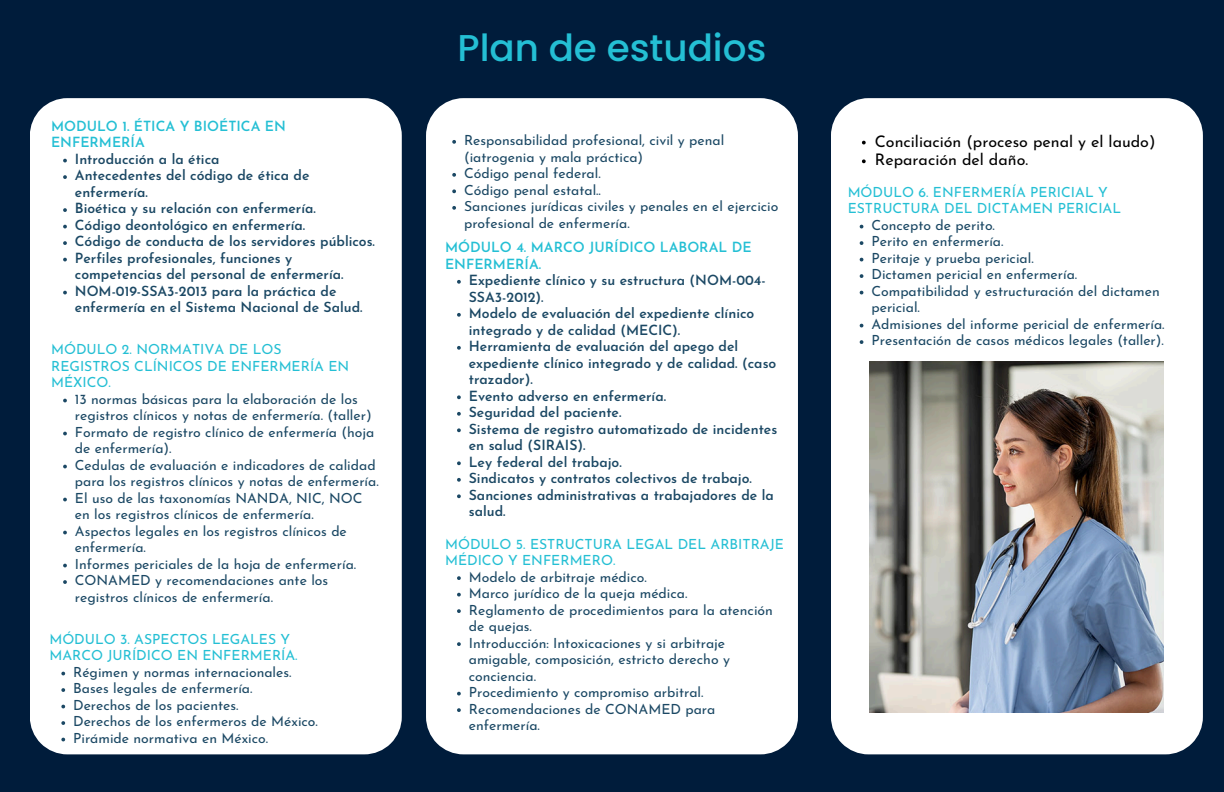
<style>
.page{position:relative;width:1224px;height:792px;background:#001c3b}
.page>*{position:absolute;margin:0;border:0;box-sizing:border-box;transform-origin:0 0}
.t1{font:500 37.3px "Poppins";color:#24bfd4}
.t2{font:16px "Josefin Sans";color:#000}
.t3{font:14px/16.5px "Josefin Sans";color:#1b4864}
.t4{font:600 14px/16.5px "Josefin Sans";color:#1b4864}
.t5{font:14px/16.5px "Josefin Sans";color:#24bfd4}
.t6{font:600 14px/16.5px "Josefin Sans";color:#24bfd4}
</style>
<div class="page">
<div style="left:30px;top:98px;width:372px;height:656px;background:#fff"></div>
<div style="left:426px;top:98px;width:372px;height:656px;background:#fff"></div>
<div style="left:831px;top:98px;width:372px;height:656px;background:#fff"></div>
<svg style="left:63px;top:159px;width:4px;height:3px"></svg>
<svg style="left:63px;top:175px;width:4px;height:4px"></svg>
<svg style="left:63px;top:208px;width:4px;height:4px"></svg>
<svg style="left:63px;top:225px;width:4px;height:3px"></svg>
<svg style="left:63px;top:241px;width:4px;height:4px"></svg>
<svg style="left:63px;top:258px;width:4px;height:3px"></svg>
<svg style="left:63px;top:291px;width:4px;height:3px"></svg>
<svg style="left:63px;top:399px;width:4px;height:3px"></svg>
<svg style="left:63px;top:432px;width:4px;height:3px"></svg>
<svg style="left:63px;top:465px;width:4px;height:3px"></svg>
<svg style="left:63px;top:498px;width:4px;height:3px"></svg>
<svg style="left:63px;top:531px;width:4px;height:3px"></svg>
<svg style="left:63px;top:564px;width:4px;height:3px"></svg>
<svg style="left:63px;top:580px;width:4px;height:4px"></svg>
<svg style="left:61px;top:672px;width:4px;height:3px"></svg>
<svg style="left:61px;top:688px;width:4px;height:4px"></svg>
<svg style="left:61px;top:705px;width:4px;height:3px"></svg>
<svg style="left:61px;top:721px;width:4px;height:4px"></svg>
<svg style="left:61px;top:738px;width:4px;height:3px"></svg>
<svg style="left:452px;top:140px;width:4px;height:4px"></svg>
<svg style="left:452px;top:173px;width:4px;height:4px"></svg>
<svg style="left:452px;top:189px;width:4px;height:4px"></svg>
<svg style="left:452px;top:206px;width:4px;height:4px"></svg>
<svg style="left:457px;top:280px;width:4px;height:4px"></svg>
<svg style="left:457px;top:313px;width:4px;height:4px"></svg>
<svg style="left:457px;top:346px;width:4px;height:4px"></svg>
<svg style="left:457px;top:395px;width:4px;height:4px"></svg>
<svg style="left:457px;top:412px;width:4px;height:4px"></svg>
<svg style="left:457px;top:428px;width:4px;height:4px"></svg>
<svg style="left:457px;top:461px;width:4px;height:4px"></svg>
<svg style="left:457px;top:478px;width:4px;height:4px"></svg>
<svg style="left:457px;top:494px;width:4px;height:4px"></svg>
<svg style="left:457px;top:576px;width:4px;height:4px"></svg>
<svg style="left:457px;top:593px;width:4px;height:4px"></svg>
<svg style="left:457px;top:609px;width:4px;height:4px"></svg>
<svg style="left:457px;top:642px;width:4px;height:4px"></svg>
<svg style="left:457px;top:692px;width:4px;height:4px"></svg>
<svg style="left:457px;top:708px;width:4px;height:4px"></svg>
<svg style="left:860px;top:241px;width:3px;height:4px"></svg>
<svg style="left:860px;top:274px;width:3px;height:4px"></svg>
<svg style="left:860px;top:340px;width:3px;height:4px"></svg>
<img style="left:870px;top:362px;width:294px;height:351px">
<svg style="left:862px;top:141px;width:4px;height:3px"></svg>
<svg style="left:862px;top:159px;width:4px;height:4px"></svg>
<h3 class="t6" style="left:51px;top:119px;width:236px">MODULO 1. ÉTICA Y BIOÉTICA EN<br>ENFERMERÍA</h3>
<p class="t4" style="left:75px;top:152px;width:146px">Introducción a la ética</p>
<p class="t4" style="left:75px;top:169px;width:236px">Antecedentes del código de ética de enfermería.</p>
<p class="t4" style="left:75px;top:202px;width:242px">Bioética y su relación con enfermería.</p>
<p class="t4" style="left:75px;top:218px;width:232px">Código deontológico en enfermería.</p>
<p class="t4" style="left:75px;top:235px;width:302px">Código de conducta de los servidores públicos.</p>
<p class="t4" style="left:75px;top:251px;width:270px">Perfiles profesionales, funciones y competencias del personal de enfermería.</p>
<p class="t4" style="left:75px;top:284px;width:289px">NOM-019-SSA3-2013 para la práctica de enfermería en el Sistema Nacional de Salud.</p>
<h4 class="t5" style="left:51px;top:343px;width:300px">MÓDULO 2. NORMATIVA DE LOS<br>REGISTROS CLÍNICOS DE ENFERMERÍA EN<br>MÉXICO.</h4>
<p class="t3" style="left:75px;top:392px;width:298px">13 normas básicas para la elaboración de los registros clínicos y notas de enfermería. (taller)</p>
<p class="t3" style="left:75px;top:425px;width:301px">Formato de registro clínico de enfermería (hoja de enfermería).</p>
<p class="t3" style="left:75px;top:458px;width:305px">Cedulas de evaluación e indicadores de calidad para los registros clínicos y notas de enfermería.</p>
<p class="t3" style="left:75px;top:491px;width:289px">El uso de las taxonomías NANDA, NIC, NOC en los registros clínicos de enfermería.</p>
<p class="t3" style="left:75px;top:524px;width:273px">Aspectos legales en los registros clínicos de enfermería.</p>
<p class="t3" style="left:75px;top:557px;width:283px">Informes periciales de la hoja de enfermería.</p>
<p class="t3" style="left:75px;top:574px;width:255px">CONAMED y recomendaciones ante los registros clínicos de enfermería.</p>
<h4 class="t5" style="left:49px;top:632px;width:250px">MÓDULO 3. ASPECTOS LEGALES Y<br>MARCO JURÍDICO EN ENFERMERÍA.</h4>
<p class="t3" style="left:73px;top:665px;width:220px">Régimen y normas internacionales.</p>
<p class="t3" style="left:73px;top:682px;width:181px">Bases legales de enfermería.</p>
<p class="t3" style="left:73px;top:698px;width:167px">Derechos de los pacientes.</p>
<p class="t3" style="left:73px;top:715px;width:246px">Derechos de los enfermeros de México.</p>
<p class="t3" style="left:73px;top:731px;width:196px">Pirámide normativa en México.</p>
<h1 class="t1" style="left:457px;top:22px;width:311px">Plan de estudios</h1>
<p class="t3" style="left:464px;top:133px;width:262px">Responsabilidad profesional, civil y penal (iatrogenia y mala práctica)</p>
<p class="t3" style="left:464px;top:166px;width:138px">Código penal federal.</p>
<p class="t3" style="left:464px;top:183px;width:138px">Código penal estatal..</p>
<p class="t3" style="left:464px;top:199px;width:316px">Sanciones jurídicas civiles y penales en el ejercicio profesional de enfermería.</p>
<h3 class="t6" style="left:445px;top:240px;width:308px">MÓDULO 4. MARCO JURÍDICO LABORAL DE<br>ENFERMERÍA.</h3>
<p class="t4" style="left:469px;top:273px;width:298px">Expediente clínico y su estructura (NOM-004-<br>SSA3-2012).</p>
<p class="t4" style="left:469px;top:306px;width:287px">Modelo de evaluación del expediente clínico integrado y de calidad (MECIC).</p>
<p class="t4" style="left:469px;top:339px;width:309px">Herramienta de evaluación del apego del expediente clínico integrado y de calidad. (caso trazador).</p>
<p class="t4" style="left:469px;top:389px;width:199px">Evento adverso en enfermería.</p>
<p class="t4" style="left:469px;top:405px;width:154px">Seguridad del paciente.</p>
<p class="t4" style="left:469px;top:422px;width:310px">Sistema de registro automatizado de incidentes en salud (SIRAIS).</p>
<p class="t4" style="left:469px;top:455px;width:154px">Ley federal del trabajo.</p>
<p class="t4" style="left:469px;top:471px;width:284px">Sindicatos y contratos colectivos de trabajo.</p>
<p class="t4" style="left:469px;top:488px;width:307px">Sanciones administrativas a trabajadores de la salud.</p>
<h4 class="t5" style="left:445px;top:537px;width:340px">MÓDULO 5. ESTRUCTURA LEGAL DEL ARBITRAJE<br>MÉDICO Y ENFERMERO.</h4>
<p class="t3" style="left:469px;top:570px;width:180px">Modelo de arbitraje médico.</p>
<p class="t3" style="left:469px;top:586px;width:220px">Marco jurídico de la queja médica.</p>
<p class="t3" style="left:469px;top:603px;width:306px">Reglamento de procedimientos para la atención de quejas.</p>
<p class="t3" style="left:469px;top:636px;width:263px">Introducción: Intoxicaciones y si arbitraje amigable, composición, estricto derecho y conciencia.</p>
<p class="t3" style="left:469px;top:685px;width:236px">Procedimiento y compromiso arbitral.</p>
<p class="t3" style="left:469px;top:702px;width:248px">Recomendaciones de CONAMED para enfermería.</p>
<p class="t2" style="left:875px;top:135px;width:282px">Conciliación (proceso penal y el laudo)</p>
<p class="t2" style="left:875px;top:153px;width:155px">Reparación del daño.</p>
<p class="t5" style="left:848px;top:185px;width:275px">MÓDULO 6. ENFERMERÍA PERICIAL Y<br>ESTRUCTURA DEL DICTAMEN PERICIAL</p>
<p class="t3" style="left:871px;top:218px;width:125px">Concepto de perito.</p>
<h4 class="t3" style="left:871px;top:235px;width:134px">Perito en enfermería.</h4>
<p class="t3" style="left:871px;top:251px;width:164px">Peritaje y prueba pericial.</p>
<p class="t3" style="left:871px;top:268px;width:207px">Dictamen pericial en enfermería.</p>
<p class="t3" style="left:871px;top:284px;width:290px">Compatibilidad y estructuración del dictamen pericial.</p>
<p class="t3" style="left:871px;top:317px;width:295px">Admisiones del informe pericial de enfermería.</p>
<p class="t3" style="left:871px;top:334px;width:294px">Presentación de casos médicos legales (taller).</p>
</div>
